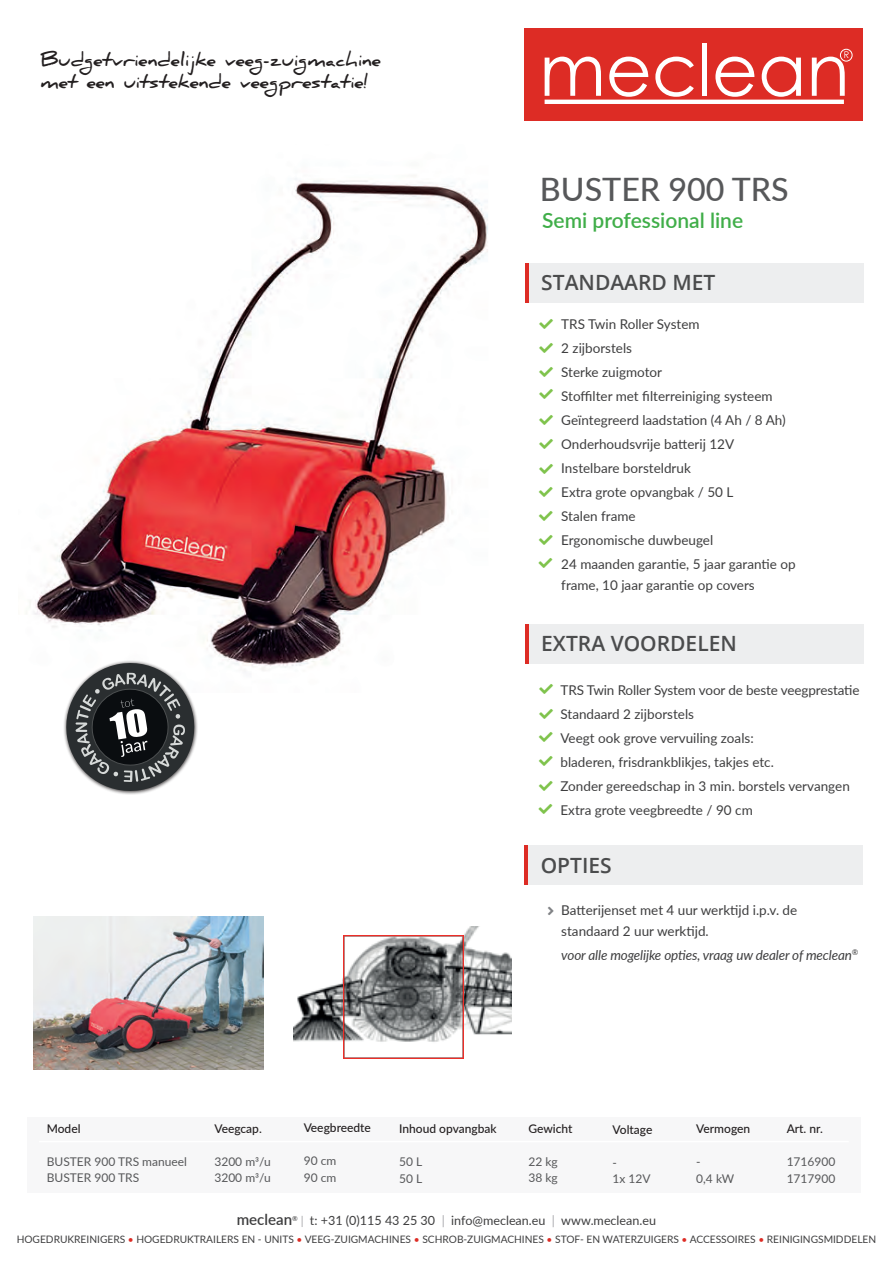
<style>
.page{position:relative;width:893px;height:1263px;background:#fff}
.page>*{position:absolute;margin:0;border:0;box-sizing:border-box;transform-origin:0 0}
.t1{font:500 32.25px "Lato";color:#57585a}
.t2{font:600 21px "Open Sans";color:#4b4c4d}
.t3{font:600 21px "Lato";color:#40ae49}
.t4{font:700 18px/22.5px "Daniel";color:#231f20}
.t5{font:13.5px/24px "Lato";color:#3e3e3f}
.t6{font:italic 13.5px "Lato";letter-spacing:-.01em;color:#3e3e3f}
.t7{font:12.75px "Lato";color:#3e3e3f}
.t8{font:12px/16.5px "Lato";color:#57585a}
.t9{font:500 12px "Lato";color:#231f20}
.t10{font:10.35px "Lato";color:#3e3e3f}
.s1{font-weight:600;font-size:15.3px}
.s2{font-size:11.85px;color:#a8a9ad}
.s3{color:#a8a9ad}
.s4{color:#dd2c25}
</style>
<div class="page">
<img style="left:30px;top:175px;width:458px;height:496px">
<div style="left:27px;top:1117px;width:833px;height:76px;background:#f7f7f8"></div>
<hr style="left:39px;top:1141px;width:810px;height:1px;background:#fff">
<div style="left:525px;top:624px;width:338px;height:40px;background:#edeeef"></div>
<hr style="left:525px;top:624px;width:3px;height:40px;background:#dd2c25">
<div style="left:525px;top:263px;width:338px;height:40px;background:#edeeef"></div>
<hr style="left:525px;top:263px;width:3px;height:40px;background:#dd2c25">
<img style="left:34px;top:916px;width:229px;height:154px">
<img style="left:294px;top:926px;width:217px;height:133px">
<div style="left:524px;top:845px;width:339px;height:40px;background:#edeeef"></div>
<hr style="left:524px;top:845px;width:4px;height:40px;background:#dd2c25">
<img style="left:344px;top:936px;width:120px;height:123px">
<div style="left:524px;top:28px;width:339px;height:92px;background:#dd2c25"></div>
<svg style="left:545px;top:57px;width:56px;height:39px"></svg>
<svg style="left:609px;top:57px;width:39px;height:40px"></svg>
<svg style="left:655px;top:57px;width:39px;height:40px"></svg>
<div style="left:702px;top:43px;width:5px;height:53px;background:#fff"></div>
<svg style="left:715px;top:57px;width:39px;height:40px"></svg>
<svg style="left:762px;top:57px;width:39px;height:40px"></svg>
<hr style="left:545px;top:100px;width:299px;height:4px;background:#fff">
<div style="left:840px;top:49px;width:12px;height:12px;border:1px solid #fff;border-radius:50%"></div>
<svg style="left:812px;top:51px;width:37px;height:45px"></svg>
<svg style="left:62px;top:658px;width:137px;height:137px"></svg>
<h3 class="t4" style="left:40px;top:48px;width:342px">Budgetvriendelijke veeg-zuigmachine met een uitstekende veegprestatie!</h3>
<h1 class="t1" style="left:540px;top:166px;width:250px">BUSTER 900 TRS</h1>
<h2 class="t3" style="left:542px;top:205px;width:203px">Semi professional line</h2>
<h2 class="t2" style="left:541px;top:268px;width:176px">STANDAARD MET</h2>
<p class="t5" style="left:561px;top:311px;width:236px">TRS Twin Roller System<br>2 zijborstels<br>Sterke zuigmotor<br>Stoffilter met filterreiniging systeem<br>Geïntegreerd laadstation (4 Ah / 8 Ah)<br>Onderhoudsvrije batterij 12V<br>Instelbare borsteldruk<br>Extra grote opvangbak / 50 L<br>Stalen frame<br>Ergonomische duwbeugel<br>24 maanden garantie, 5 jaar garantie op</p>
<p class="t5" style="left:561px;top:572px;width:195px">frame, 10 jaar garantie op covers</p>
<h2 class="t2" style="left:541px;top:629px;width:197px">EXTRA VOORDELEN</h2>
<p class="t5" style="left:560px;top:677px;width:301px">TRS Twin Roller System voor de beste veegprestatie Standaard 2 zijborstels<br>Veegt ook grove vervuiling zoals:<br>bladeren, frisdrankblikjes, takjes etc.<br>Zonder gereedschap in 3 min. borstels vervangen Extra grote veegbreedte / 90 cm</p>
<h2 class="t2" style="left:541px;top:851px;width:73px">OPTIES</h2>
<p class="t5" style="left:561px;top:898px;width:238px;line-height:21px">Batterijenset met 4 uur werktijd i.p.v. de standaard 2 uur werktijd.</p>
<p class="t6" style="left:561px;top:945px;width:299px">voor alle mogelijke opties, vraag uw dealer of meclean<sup>®</sup></p>
<p class="t9" style="left:47px;top:1119px;width:35px">Model</p>
<p class="t8" style="left:47px;top:1152px;width:142px">BUSTER 900 TRS manueel<br>BUSTER 900 TRS</p>
<p class="t9" style="left:214px;top:1120px;width:49px">Veegcap.</p>
<p class="t8" style="left:214px;top:1152px;width:58px">3200 m3/u<br>3200 m3/u</p>
<p class="t9" style="left:304px;top:1119px;width:69px">Veegbreedte</p>
<p class="t8" style="left:304px;top:1152px;width:34px">90 cm<br>90 cm</p>
<p class="t9" style="left:399px;top:1120px;width:99px">Inhoud opvangbak</p>
<p class="t8" style="left:399px;top:1153px;width:25px">50 L<br>50 L</p>
<p class="t9" style="left:528px;top:1120px;width:46px">Gewicht</p>
<p class="t8" style="left:528px;top:1153px;width:31px">22 kg<br>38 kg</p>
<p class="t9" style="left:613px;top:1120px;width:41px">Voltage</p>
<p class="t8" style="left:613px;top:1153px;width:40px">-<br>1x 12V</p>
<p class="t9" style="left:696px;top:1120px;width:55px">Vermogen</p>
<p class="t8" style="left:696px;top:1153px;width:39px">-<br>0,4 kW</p>
<p class="t9" style="left:787px;top:1120px;width:38px">Art. nr.</p>
<p class="t8" style="left:787px;top:1153px;width:50px">1716900<br>1717900</p>
<p class="t7" style="left:237px;top:1211px;width:421px"><span class="s1">meclean</span><sup>®</sup> <span class="s2">|</span> t: +31 (0)115 43 25 30 <span class="s3">|</span> info@meclean.eu <span class="s3">|</span> www.meclean.eu</p>
<p class="t10" style="left:17px;top:1231px;width:861px">HOGEDRUKREINIGERS <span class="s4">•</span> HOGEDRUKTRAILERS EN - UNITS <span class="s4">•</span> VEEG-ZUIGMACHINES <span class="s4">•</span> SCHROB-ZUIGMACHINES <span class="s4">•</span> STOF- EN WATERZUIGERS <span class="s4">•</span> ACCESSOIRES <span class="s4">•</span> REINIGINGSMIDDELEN</p>
</div>
